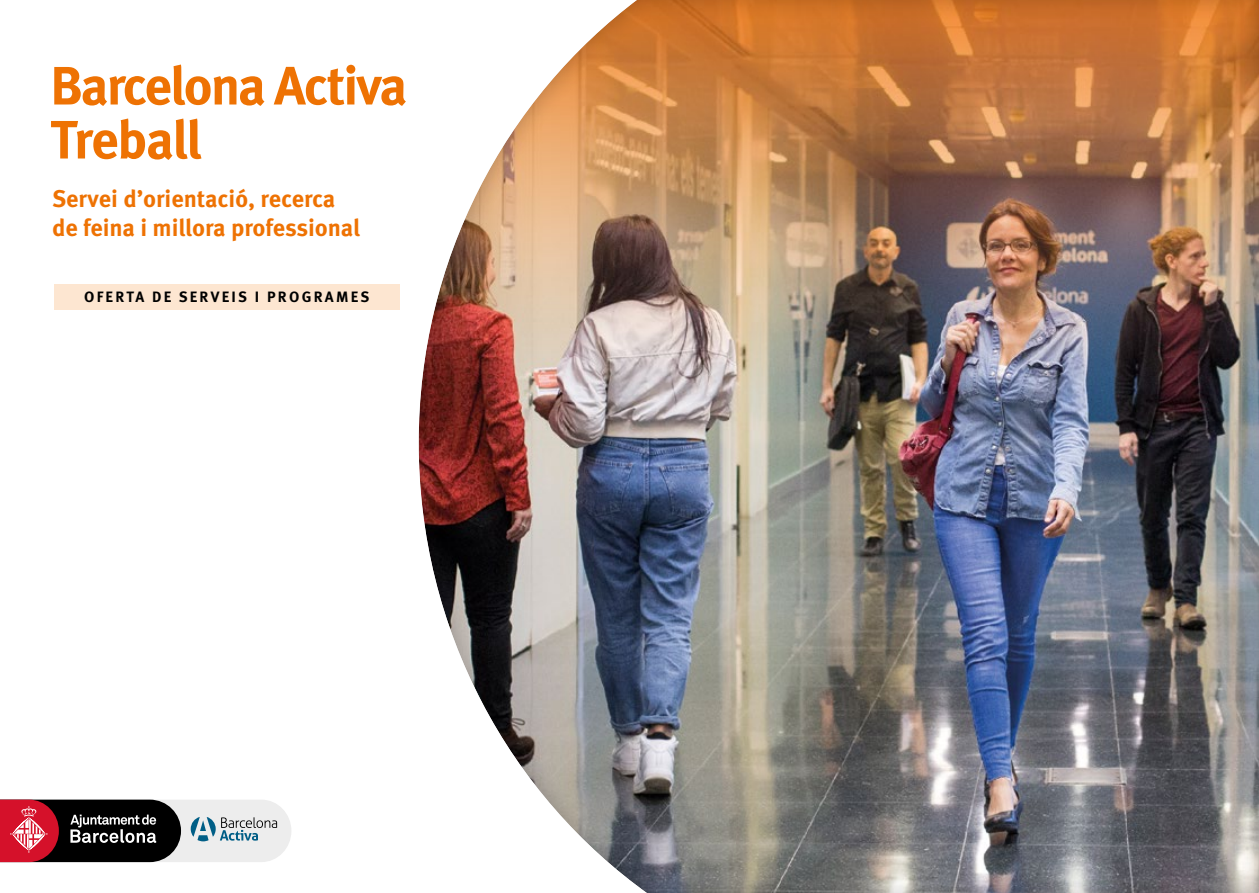
<style>
.page{position:relative;width:1259px;height:893px;background:#fff}
.page>*{position:absolute;margin:0;border:0;box-sizing:border-box;transform-origin:0 0}
.t1{font:700 54px "Meta Pro";letter-spacing:-.04em;color:#ee7203}
.P1_-_Subtitol{font:700 24px/28.5px "Meta Pro";color:#ee7203}
.P1_-_Dates{font:700 15px "Meta Pro";letter-spacing:.15em;color:#000}
</style>
<div class="page">
<div style="left:406px;top:0;width:853px;height:893px;background:#000;opacity:.25"></div>
<div style="left:54px;top:284px;width:345px;height:25px;background:#fde6d1"></div>
<svg style="left:0;top:800px;width:291px;height:62px;background:#8b6f73"></svg>
<p class="t1" style="left:50px;top:52px;width:359px">Barcelona Activa</p>
<p class="t1" style="left:50px;top:106px;width:153px">Treball</p>
<p class="P1_-_Subtitol" style="left:52px;top:186px;width:309px">Servei d’orientació, recerca de feina i millora professional</p>
<p class="P1_-_Dates" style="left:84px;top:288px;width:287px">OFERTA DE SERVEIS I PROGRAMES</p>
</div>
